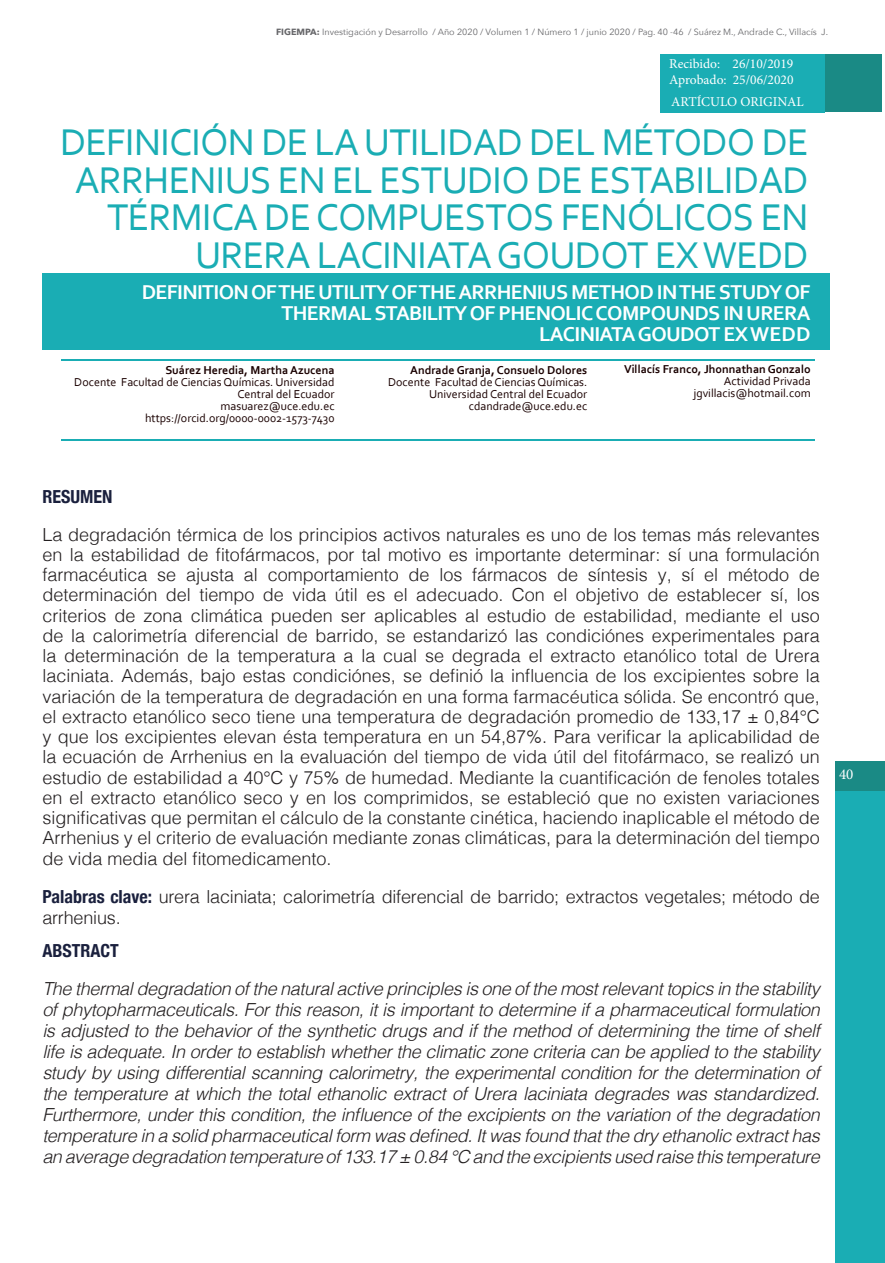
<style>
.page{position:relative;width:885px;height:1263px;background:#fff}
.page>*{position:absolute;margin:0;border:0;box-sizing:border-box;transform-origin:0 0}
.t1{font:39px/37.5px "Corbel";letter-spacing:-.02em;color:#1aadb4;text-align:right}
.t2{font:700 21px/21px "Corbel";letter-spacing:-.03em;color:#fff;text-align:right}
.t3{font:300 18px/20.2px "Helvetica";color:#231f20}
.t4{font:italic 300 18px/21px "Helvetica";letter-spacing:-.02em;color:#231f20}
.t5{font:15px "Minion Pro";color:#fff}
.t6{font:13.5px/16.2px "Minion Pro";color:#fff}
.t7{font:12px/12px "Corbel";color:#1a0000;text-align:right}
.t8{font:9px "Avenir Next";color:#67676a}
.s1{font-weight:700}
.s2{font-family:"Helvetica Neue";font-weight:700;font-stretch:condensed;color:#1a203d}
.s3{font-family:"Helvetica Neue";font-weight:700;font-style:normal;font-stretch:condensed;color:#1a203d}
</style>
<div class="page">
<div style="left:835px;top:761px;width:49px;height:30px;background:#1a8a85"></div>
<div style="left:835px;top:791px;width:49px;height:472px;background:#1aadb4"></div>
<div style="left:42px;top:273px;width:787px;height:76px;background:#1aadb4"></div>
<hr style="left:62px;top:359px;width:752px;height:2px;background:#1aadb4">
<hr style="left:62px;top:440px;width:752px;height:1px;background:#1aadb4">
<div style="left:660px;top:54px;width:164px;height:58px;background:#1aadb4"></div>
<div style="left:824px;top:54px;width:57px;height:58px;background:#1a8a85"></div>
<p class="t8" style="left:276px;top:24px;width:553px"><span class="s1">FIGEMPA:</span> Investigación y Desarrollo / Año 2020 / Volumen 1 / Número 1 / junio 2020 / Pag. 40 -46 / Suárez M., Andrade C., Villacís J.</p>
<p class="t6" style="left:669px;top:56px;width:126px">Recibido: 26/10/2019<br>Aprobado: 25/06/2020</p>
<p class="t6" style="left:671px;top:93px;width:134px">ARTÍCULO ORIGINAL</p>
<p class="t1" style="left:60px;top:122px;width:750px">DEFINICIÓN DE LA UTILIDAD DEL MÉTODO DE ARRHENIUS EN EL ESTUDIO DE ESTABILIDAD TÉRMICA DE COMPUESTOS FENÓLICOS EN URERA LACINIATA GOUDOT EX WEDD</p>
<p class="t2" style="left:142px;top:281px;width:670px">DEFINITION OF THE UTILITY OF THE ARRHENIUS METHOD IN THE STUDY OF<br>THERMAL STABILITY OF PHENOLIC COMPOUNDS IN URERA<br>LACINIATA GOUDOT EX WEDD</p>
<p class="t7" style="left:74px;top:363px;width:262px"><span class="s1">Suárez Heredia, Martha Azucena<br></span>Docente Facultad de Ciencias Químicas. Universidad Central del Ecuador<br>masuarez@uce.edu.ec https://orcid.org/0000-0002-1573-7430</p>
<p class="t7" style="left:388px;top:363px;width:200px"><span class="s1">Andrade Granja, Consuelo Dolores<br></span>Docente Facultad de Ciencias Químicas.<br>Universidad Central del Ecuador cdandrade@uce.edu.ec</p>
<p class="t7" style="left:624px;top:363px;width:188px"><span class="s1">Villacís Franco, Jhonnathan Gonzalo<br></span>Actividad Privada jgvillacis@hotmail.com</p>
<p class="t3" style="left:42px;top:477px;width:779px;line-height:37.2px"><span class="s2">RESUMEN<br></span>La degradación térmica de los principios activos naturales es uno de los temas más relevantes</p>
<p class="t3" style="left:42px;top:543px;width:779px;text-align:justify">en la estabilidad de fitofármacos, por tal motivo es importante determinar: sí una formulación farmacéutica se ajusta al comportamiento de los fármacos de síntesis y, sí el método de determinación del tiempo de vida útil es el adecuado. Con el objetivo de establecer sí, los criterios de zona climática pueden ser aplicables al estudio de estabilidad, mediante el uso de la calorimetría diferencial de barrido, se estandarizó las condiciónes experimentales para la determinación de la temperatura a la cual se degrada el extracto etanólico total de Urera laciniata. Además, bajo estas condiciónes, se definió la influencia de los excipientes sobre la variación de la temperatura de degradación en una forma farmacéutica sólida. Se encontró que, el extracto etanólico seco tiene una temperatura de degradación promedio de 133,17 ± 0,84°C y que los excipientes elevan ésta temperatura en un 54,87%. Para verificar la aplicabilidad de la ecuación de Arrhenius en la evaluación del tiempo de vida útil del fitofármaco, se realizó un estudio de estabilidad a 40°C y 75% de humedad. Mediante la cuantificación de fenoles totales en el extracto etanólico seco y en los comprimidos, se estableció que no existen variaciones significativas que permitan el cálculo de la constante cinética, haciendo inaplicable el método de Arrhenius y el criterio de evaluación mediante zonas climáticas, para la determinación del tiempo de vida media del fitomedicamento.</p>
<p class="t3" style="left:42px;top:884px;width:779px;line-height:21px"><span class="s2">Palabras clave:</span> urera laciniata; calorimetría diferencial de barrido; extractos vegetales; método de arrhenius.</p>
<p class="t4" style="left:42px;top:931px;width:779px;line-height:38px"><span class="s3">ABSTRACT<br></span>The thermal degradation of the natural active principles is one of the most relevant topics in the stability</p>
<p class="t4" style="left:42px;top:998px;width:779px;text-align:justify">of phytopharmaceuticals. For this reason, it is important to determine if a pharmaceutical formulation is adjusted to the behavior of the synthetic drugs and if the method of determining the time of shelf life is adequate. In order to establish whether the climatic zone criteria can be applied to the stability study by using differential scanning calorimetry, the experimental condition for the determination of the temperature at which the total ethanolic extract of Urera laciniata degrades was standardized.<br>Furthermore, under this condition, the influence of the excipients on the variation of the degradation temperature in a solid pharmaceutical form was defined. It was found that the dry ethanolic extract has an average degradation temperature of 133.17 ± 0.84 °C and the excipients used raise this temperature</p>
<p class="t5" style="left:838px;top:764px;width:16px">40</p>
</div>
